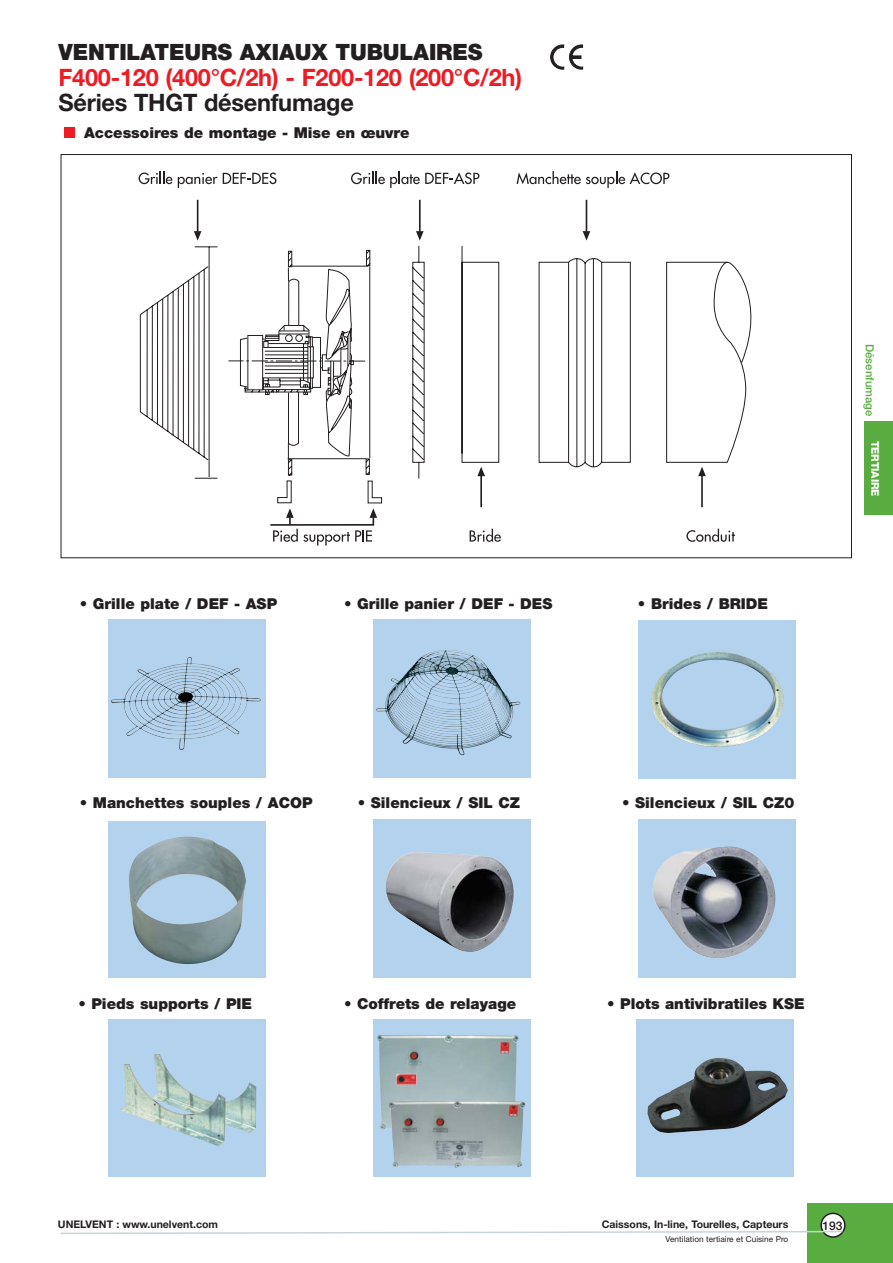
<style>
.page{position:relative;width:893px;height:1263px;background:#fff}
.page>*{position:absolute;margin:0;border:0;box-sizing:border-box;transform-origin:0 0}
.t1{font:700 24px "Helvetica Neue";letter-spacing:-.01em;color:#ed1c24}
.t2{font:700 24px "Helvetica Neue";letter-spacing:-.01em;color:#231f20}
.t3{font:900 22.5px "Helvetica Neue";letter-spacing:-.005em;color:#231f20}
.t4{font:900 15px "Helvetica Neue";color:#231f20}
.t5{font:500 12px "Helvetica Neue";color:#231f20}
.t6{font:500 11.25px "Helvetica Neue";color:#58ac40}
.t7{font:700 10.5px "Helvetica Neue";color:#231f20}
.t8{font:800 10.5px "Helvetica Neue";letter-spacing:-.015em;color:#fff}
.t9{font:8.25px "Helvetica Neue";color:#231f20}
</style>
<div class="page">
<div style="left:807px;top:1203px;width:85px;height:60px;background:#58ac40"></div>
<svg style="left:60px;top:1213px;width:785px;height:25px"></svg>
<div style="left:864px;top:421px;width:28px;height:93px;background:#58ac40"></div>
<svg style="left:550px;top:45px;width:33px;height:24px"></svg>
<div style="left:108px;top:620px;width:157px;height:158px;background:#b3d2ee"></div>
<img style="left:111px;top:657px;width:149px;height:93px">
<div style="left:373px;top:620px;width:158px;height:158px;background:#b3d2ee"></div>
<img style="left:376px;top:650px;width:144px;height:105px">
<div style="left:638px;top:621px;width:157px;height:158px;background:#b3d2ee"></div>
<img style="left:651px;top:652px;width:133px;height:95px">
<svg style="left:638px;top:820px;width:157px;height:158px;background:#9db1c5"></svg>
<img style="left:695px;top:846px;width:75px;height:31px">
<div style="left:373px;top:820px;width:158px;height:158px;background:#b3d2ee"></div>
<img style="left:386px;top:852px;width:127px;height:100px">
<div style="left:108px;top:821px;width:157px;height:156px;background:#b3d2ee"></div>
<img style="left:129px;top:837px;width:117px;height:127px">
<div style="left:108px;top:1019px;width:157px;height:158px;background:#b3d2ee"></div>
<img style="left:120px;top:1054px;width:136px;height:92px">
<div style="left:373px;top:1019px;width:158px;height:158px;background:#b3d2ee"></div>
<img style="left:377px;top:1035px;width:141px;height:95px">
<div style="left:636px;top:1019px;width:158px;height:158px;background:#b3d2ee"></div>
<img style="left:647px;top:1058px;width:140px;height:75px">
<div style="left:64px;top:128px;width:10px;height:10px;background:#ed1c24"></div>
<svg style="left:139px;top:246px;width:613px;height:234px"></svg>
<hr style="left:197px;top:200px;width:1px;height:32px;background:#231f20">
<svg style="left:194px;top:231px;width:7px;height:10px"></svg>
<hr style="left:419px;top:200px;width:1px;height:32px;background:#231f20">
<svg style="left:416px;top:231px;width:7px;height:10px"></svg>
<hr style="left:585px;top:200px;width:2px;height:32px;background:#231f20">
<svg style="left:582px;top:231px;width:8px;height:10px"></svg>
<hr style="left:480px;top:476px;width:2px;height:31px;background:#231f20">
<svg style="left:477px;top:467px;width:8px;height:9px"></svg>
<hr style="left:701px;top:476px;width:1px;height:31px;background:#231f20">
<svg style="left:698px;top:467px;width:7px;height:9px"></svg>
<svg style="left:138px;top:171px;width:34px;height:13px"></svg>
<svg style="left:178px;top:173px;width:98px;height:15px"></svg>
<svg style="left:351px;top:171px;width:128px;height:17px"></svg>
<svg style="left:516px;top:171px;width:153px;height:17px"></svg>
<svg style="left:686px;top:529px;width:49px;height:13px"></svg>
<svg style="left:469px;top:529px;width:32px;height:13px"></svg>
<svg style="left:228px;top:249px;width:154px;height:297px"></svg>
<img style="left:389px;top:1101px;width:136px;height:67px">
<h2 class="t3" style="left:59px;top:44px;width:425px">VENTILATEURS AXIAUX TUBULAIRES</h2>
<h1 class="t1" style="left:59px;top:68px;width:465px">F400-120 (400°C/2h) - F200-120 (200°C/2h)</h1>
<h1 class="t2" style="left:59px;top:94px;width:297px">Séries THGT désenfumage</h1>
<p class="t4" style="left:84px;top:128px;width:327px">Accessoires de montage - Mise en œuvre</p>
<p class="t4" style="left:80px;top:599px;width:199px">• Grille plate / DEF - ASP</p>
<p class="t4" style="left:638px;top:598px;width:132px">• Brides / BRIDE</p>
<p class="t4" style="left:344px;top:599px;width:210px">• Grille panier / DEF - DES</p>
<p class="t6" style="left:874px;top:344px;width:73px;rotate:90deg">Désenfumage</p>
<p class="t8" style="left:879px;top:441px;width:57px;rotate:90deg">TERTIAIRE</p>
<p class="t4" style="left:80px;top:797px;width:234px">• Manchettes souples / ACOP</p>
<p class="t4" style="left:358px;top:797px;width:164px">• Silencieux / SIL CZ</p>
<p class="t4" style="left:622px;top:797px;width:174px">• Silencieux / SIL CZ0</p>
<p class="t4" style="left:78px;top:998px;width:175px">• Pieds supports / PIE</p>
<p class="t4" style="left:344px;top:998px;width:174px">• Coffrets de relayage</p>
<p class="t4" style="left:607px;top:998px;width:199px">• Plots antivibratiles KSE</p>
<p class="t7" style="left:58px;top:1221px;width:162px">UNELVENT : www.unelvent.com</p>
<p class="t7" style="left:601px;top:1221px;width:188px">Caissons, In-line, Tourelles, Capteurs</p>
<p class="t5" style="left:822px;top:1221px;width:22px">193</p>
<p class="t9" style="left:665px;top:1236px;width:124px">Ventilation tertiaire et Cuisine Pro</p>
</div>
